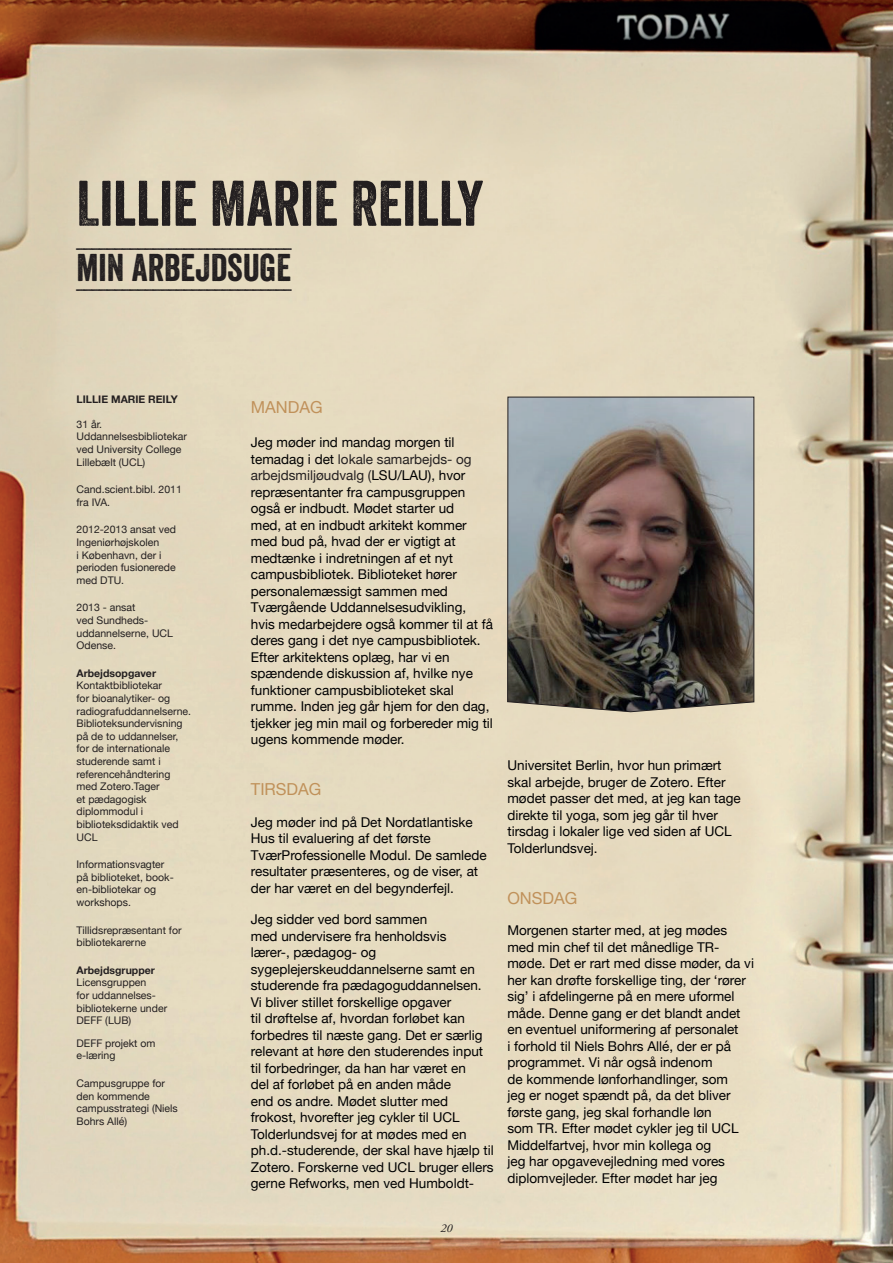
<style>
.page{position:relative;width:893px;height:1263px;background:#fff}
.page>*{position:absolute;margin:0;border:0;box-sizing:border-box;transform-origin:0 0}
.t1{font:62.25px "Veneer";color:#231f20}
.t2{font:37.5px "Veneer";color:#231f20}
.t3{font:19.65px "Veneer";color:#231f20}
.t4{font:16.5px "Helvetica Neue";color:#c0915a}
.t5{font:13.5px/16.5px "Helvetica Neue";color:#000001}
.t6{font:italic 12px "Adobe Garamond Pro";color:#231f20}
.t7{font:10.5px/12.6px "Helvetica Neue";color:#231f20}
.t8{font:700 10.5px "Helvetica Neue";color:#231f20}
.s1{color:#231f20}
</style>
<div class="page">
<img style="left:0;top:0;width:893px;height:1263px">
<svg style="left:507px;top:397px;width:247px;height:315px;background:#69605a"></svg>
<h1 class="t1" style="left:77px;top:165px;width:408px">LILLIE MARIE REILLY</h1>
<h3 class="t3" style="left:77px;top:228px;width:216px">____________________________</h3>
<h2 class="t2" style="left:77px;top:245px;width:216px">MIN ARBEJDSUGE</h2>
<h3 class="t3" style="left:77px;top:269px;width:216px">____________________________</h3>
<p class="t8" style="left:77px;top:391px;width:103px">LILLIE MARIE REILY</p>
<p class="t7" style="left:77px;top:418px;width:112px">31 år.<br>Uddannelsesbibliotekar ved University College<br>Lillebælt (UCL)</p>
<p class="t7" style="left:77px;top:484px;width:107px">Cand.scient.bibl. 2011 fra IVA.</p>
<p class="t7" style="left:77px;top:524px;width:101px">2012-2013 ansat ved<br>Ingeniørhøjskolen<br>i København, der i perioden fusionerede med DTU.</p>
<p class="t7" style="left:77px;top:602px;width:98px">2013 - ansat<br>ved Sundheds&shy;uddannelserne, UCL<br>Odense.</p>
<p class="t8" style="left:77px;top:665px;width:81px">Arbejdsopgaver</p>
<p class="t7" style="left:77px;top:680px;width:116px">Kontaktbibliotekar<br>for bioanalytiker- og radiografuddannelserne.<br>Biblioteksundervisning på de to uddannelser, for de internationale studerende samt i referencehåndtering med Zotero.Tager<br>et pædagogisk diplommodul i biblioteksdidaktik ved<br>UCL</p>
<p class="t7" style="left:77px;top:859px;width:99px">Informationsvagter på biblioteket, book&shy;en-bibliotekar og workshops.</p>
<p class="t7" style="left:77px;top:924px;width:106px">Tillidsrepræsentant for bibliotekarerne</p>
<p class="t8" style="left:77px;top:962px;width:80px">Arbejdsgrupper</p>
<p class="t7" style="left:77px;top:977px;width:92px">Licensgruppen<br>for uddannelses&shy;bibliotekerne under<br>DEFF (LUB)</p>
<p class="t7" style="left:77px;top:1037px;width:80px">DEFF projekt om e-læring</p>
<p class="t7" style="left:77px;top:1077px;width:103px">Campusgruppe for den kommende campusstrategi (Niels<br>Bohrs Allé)</p>
<p class="t4" style="left:251px;top:395px;width:73px">MANDAG</p>
<p class="t5" style="left:251px;top:435px;width:244px">Jeg møder ind mandag morgen til temadag i det <span class="s1">lokale samarbejds- og arbejdsmiljøudvalg (</span>LSU/LAU), hvor repræsentanter fra campusgruppen også er indbudt. Mødet starter ud<br>med, at en indbudt arkitekt kommer med bud på, hvad der er vigtigt at medtænke i indretningen af et nyt campusbibliotek. Biblioteket hører personalemæssigt sammen med Tværgående Uddannelsesudvikling, hvis medarbejdere også kommer til at få deres gang i det nye campusbibliotek.<br>Efter arkitektens oplæg, har vi en spændende diskussion af, hvilke nye funktioner campusbiblioteket skal rumme. Inden jeg går hjem for den dag, tjekker jeg min mail og forbereder mig til ugens kommende møder.</p>
<p class="t4" style="left:251px;top:777px;width:72px">TIRSDAG</p>
<p class="t5" style="left:251px;top:814px;width:237px">Jeg møder ind på Det Nordatlantiske Hus til evaluering af det første TværProfessionelle Modul. De samlede resultater præsenteres, og de viser, at der har været en del begynderfejl.</p>
<p class="t5" style="left:251px;top:912px;width:244px">Jeg sidder ved bord sammen<br>med undervisere fra henholdsvis<br>lærer-, pædagog- og sygeplejerskeuddannelserne samt en studerende fra pædagoguddannelsen.<br>Vi bliver stillet forskellige opgaver<br>til drøftelse af, hvordan forløbet kan forbedres til næste gang. Det er særlig relevant at høre den studerendes input til forbedringer, da han har været en<br>del af forløbet på en anden måde<br>end os andre. Mødet slutter med frokost, hvorefter jeg cykler til UCL Tolderlundsvej for at mødes med en ph.d.-studerende, der skal have hjælp til Zotero. Forskerne ved UCL bruger ellers gerne Refworks, men ved Humboldt-</p>
<p class="t6" style="left:440px;top:1221px;width:13px">20</p>
<p class="t5" style="left:507px;top:758px;width:235px">Universitet Berlin, hvor hun primært skal arbejde, bruger de Zotero. Efter mødet passer det med, at jeg kan tage direkte til yoga, som jeg går til hver tirsdag i lokaler lige ved siden af UCL Tolderlundsvej.</p>
<p class="t4" style="left:507px;top:886px;width:71px">ONSDAG</p>
<p class="t5" style="left:507px;top:923px;width:248px">Morgenen starter med, at jeg mødes med min chef til det månedlige TR&shy;møde. Det er rart med disse møder, da vi her kan drøfte forskellige ting, der ‘rører sig’ i afdelingerne på en mere uformel måde. Denne gang er det blandt andet en eventuel uniformering af personalet<br>i forhold til Niels Bohrs Allé, der er på programmet. Vi når også indenom<br>de kommende lønforhandlinger, som<br>jeg er noget spændt på, da det bliver første gang, jeg skal forhandle løn<br>som TR. Efter mødet cykler jeg til UCL Middelfartvej, hvor min kollega og<br>jeg har opgavevejledning med vores diplomvejleder. Efter mødet har jeg</p>
</div>
